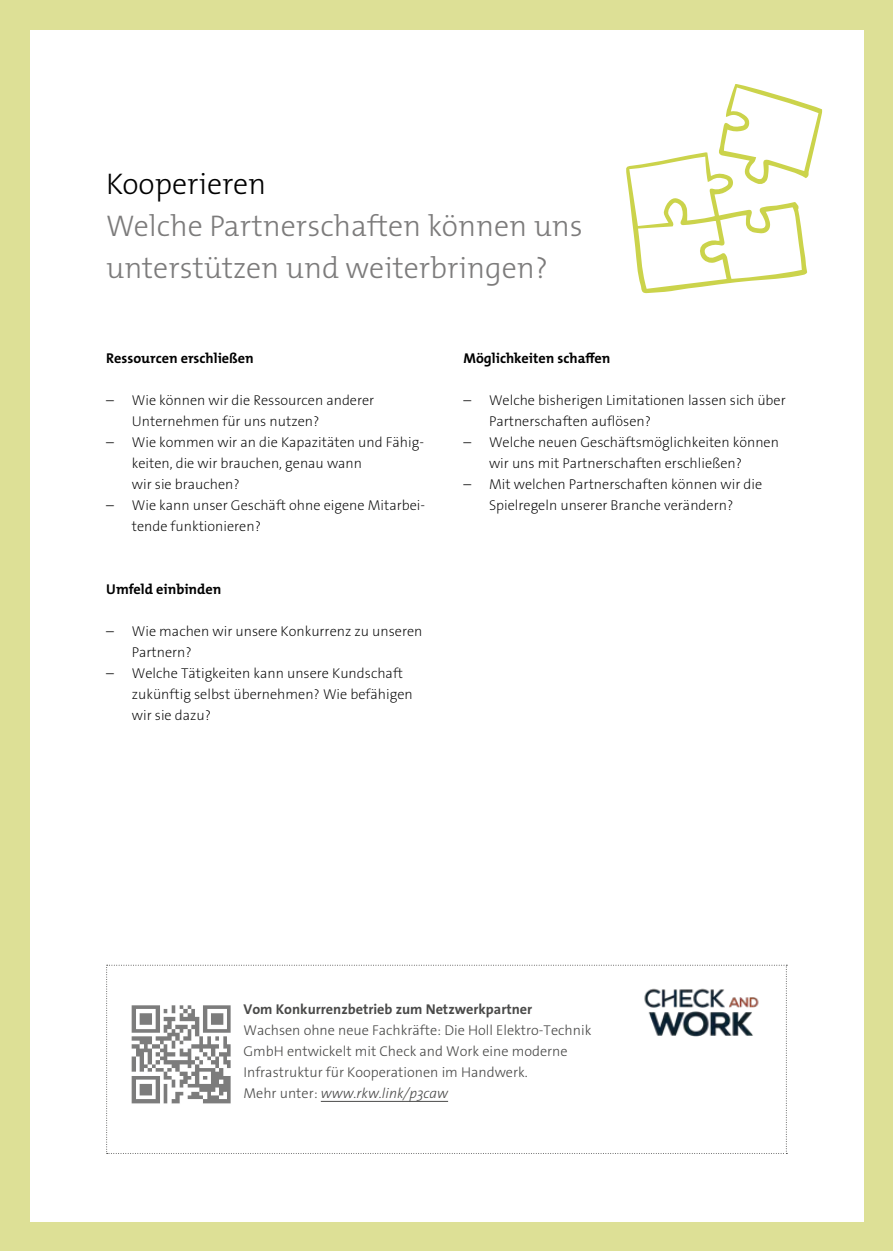
<style>
.page{position:relative;width:893px;height:1251px;background:#fff}
.page>*{position:absolute;margin:0;border:0;box-sizing:border-box;transform-origin:0 0}
.t1{font:300 30px/42px "The Mix B W3";color:#7c7b7b}
.t2{font:300 30px "The Mix B W3";color:#000}
.t3{font:200 14.25px/21px "The Sans Os F";color:#000}
.t4{font:300 14.25px/21px "The Sans Os F";color:#4a4a49}
.t5{font:700 14.25px "The Mix B W7";color:#000}
.t6{font:700 14.25px "The Sans Os F";color:#4a4a49}
.s1{font-weight:300}
.s2{font-style:italic}
</style>
<div class="page">
<div style="left:0;top:0;width:893px;height:1250px;background:#dde096"></div>
<div style="left:30px;top:30px;width:833px;height:1190px;background:#fff"></div>
<hr style="left:0;top:0;width:1px;height:1250px;background:#b3b2b2">
<svg style="left:626px;top:84px;width:196px;height:209px"></svg>
<svg style="left:106px;top:964px;width:681px;height:189px"></svg>
<img style="left:129px;top:1001px;width:105px;height:105px">
<img style="left:625px;top:964px;width:152px;height:99px">
<h1 class="t2" style="left:106px;top:165px;width:161px">Kooperieren</h1>
<h1 class="t1" style="left:106px;top:205px;width:478px">Welche Partnerschaften können uns unterstützen und weiterbringen?</h1>
<p class="t5" style="left:106px;top:348px;width:149px">Ressourcen erschließen</p>
<p class="t3" style="left:132px;top:389px;width:244px;text-indent:-26px"><span class="s1">–</span> Wie können wir die Ressourcen anderer<br>Unternehmen für uns nutzen?</p>
<p class="t3" style="left:132px;top:431px;width:294px;text-indent:-26px"><span class="s1">–</span> Wie kommen wir an die Kapazitäten und Fähig&shy;keiten, die wir brauchen, genau wann<br>wir sie brauchen?</p>
<p class="t3" style="left:132px;top:494px;width:295px;text-indent:-26px"><span class="s1">–</span> Wie kann unser Geschäft ohne eigene Mitarbei&shy;tende funktionieren?</p>
<p class="t5" style="left:106px;top:579px;width:117px">Umfeld einbinden</p>
<p class="t3" style="left:132px;top:620px;width:292px;text-indent:-26px"><span class="s1">–</span> Wie machen wir unsere Konkurrenz zu unseren<br>Partnern?</p>
<p class="t3" style="left:132px;top:662px;width:282px;text-indent:-26px"><span class="s1">–</span> Welche Tätigkeiten kann unsere Kundschaft zukünftig selbst übernehmen? Wie befähigen wir sie dazu?</p>
<p class="t5" style="left:463px;top:348px;width:148px">Möglichkeiten schaffen</p>
<p class="t3" style="left:489px;top:389px;width:298px;text-indent:-26px"><span class="s1">–</span> Welche bisherigen Limitationen lassen sich über<br>Partnerschaften auflösen?</p>
<p class="t3" style="left:489px;top:431px;width:292px;text-indent:-26px"><span class="s1">–</span> Welche neuen Geschäftsmöglichkeiten können wir uns mit Partnerschaften erschließen?</p>
<p class="t3" style="left:463px;top:473px;width:300px;text-align:center"><span class="s1">–</span> Mit welchen Partnerschaften können wir die<br>Spielregeln unserer Branche verändern?</p>
<p class="t6" style="left:243px;top:999px;width:290px">Vom Konkurrenzbetrieb zum Netzwerkpartner</p>
<p class="t4" style="left:243px;top:1019px;width:349px">Wachsen ohne neue Fachkräfte: Die Holl Elektro-Technik GmbH entwickelt mit Check and Work eine moderne Infrastruktur für Kooperationen im Handwerk.<br>Mehr unter: <span class="s2">www.rkw.link/p3caw</span></p>
</div>
